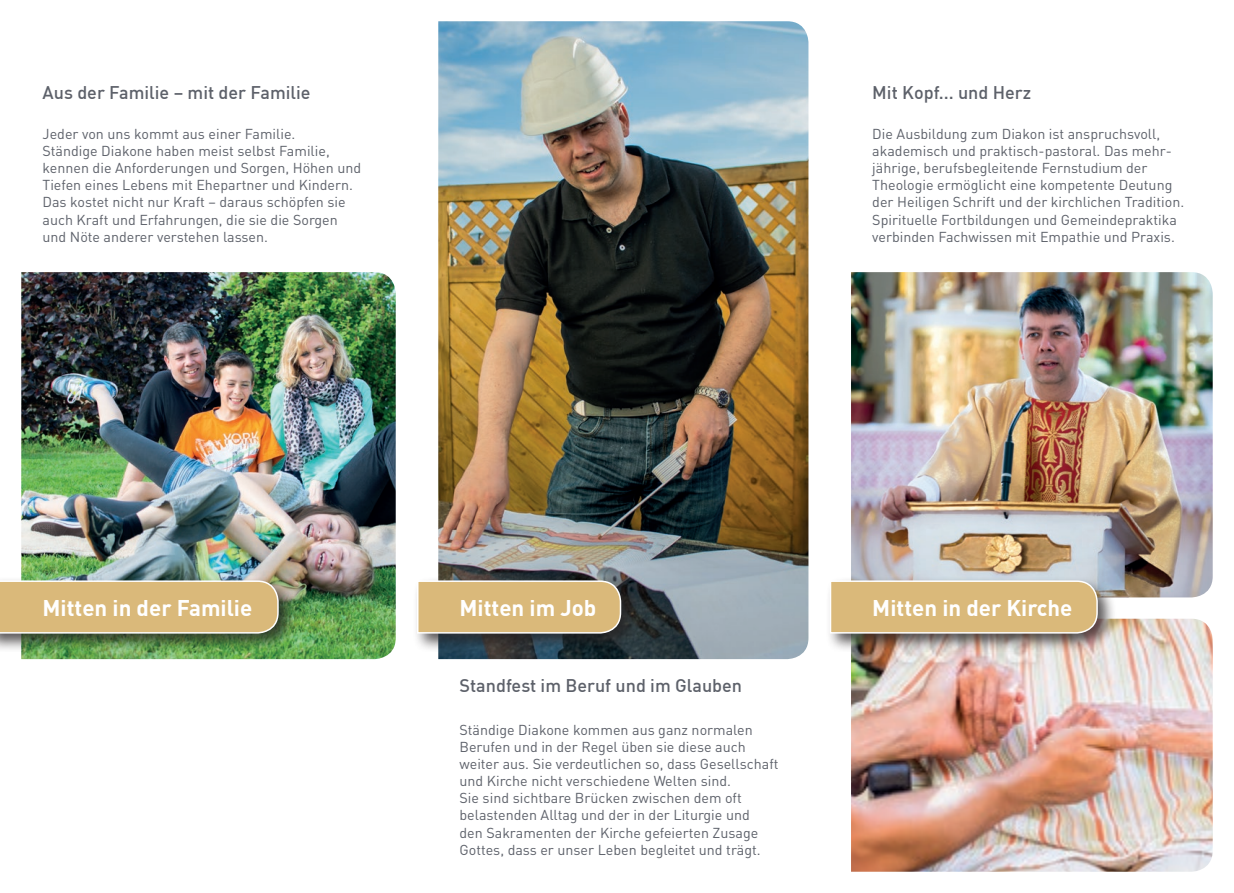
<style>
.page{position:relative;width:1234px;height:893px;background:#fff}
.page>*{position:absolute;margin:0;border:0;box-sizing:border-box;transform-origin:0 0}
.t1{font:700 22.35px "DIN Pro";color:#fff}
.t2{font:500 18px "DIN Pro";color:#5d616a}
.t3{font:14.25px/17.1px "DIN Pro";color:#5d616a}
</style>
<div class="page">
<img style="left:851px;top:619px;width:361px;height:253px">
<img style="left:438px;top:21px;width:370px;height:638px">
<img style="left:851px;top:272px;width:361px;height:325px">
<div style="left:413px;top:576px;width:227px;height:77px;background:#231f20;opacity:.75"></div>
<svg style="left:416px;top:580px;width:206px;height:54px"></svg>
<img style="left:21px;top:272px;width:374px;height:387px">
<div style="left:0;top:576px;width:297px;height:77px;background:#231f20;opacity:.75"></div>
<svg style="left:0;top:580px;width:279px;height:54px"></svg>
<div style="left:825px;top:576px;width:291px;height:77px;background:#231f20;opacity:.75"></div>
<svg style="left:828px;top:580px;width:270px;height:54px"></svg>
<p class="t2" style="left:43px;top:81px;width:269px">Aus der Familie – mit der Familie</p>
<p class="t3" style="left:43px;top:125px;width:320px">Jeder von uns kommt aus einer Familie.<br>Ständige Diakone haben meist selbst Familie, kennen die Anforderungen und Sorgen, Höhen und Tiefen eines Lebens mit Ehepartner und Kindern.<br>Das kostet nicht nur Kraft – daraus schöpfen sie auch Kraft und Erfahrungen, die sie die Sorgen und Nöte anderer verstehen lassen.</p>
<p class="t2" style="left:872px;top:81px;width:160px">Mit Kopf... und Herz</p>
<p class="t3" style="left:872px;top:125px;width:313px">Die Ausbildung zum Diakon ist anspruchsvoll, akademisch und praktisch-pastoral. Das mehr&shy;jährige, berufsbegleitende Fernstudium der Theologie ermöglicht eine kompetente Deutung der Heiligen Schrift und der kirchlichen Tradition.<br>Spirituelle Fortbildungen und Gemeindepraktika verbinden Fachwissen mit Empathie und Praxis.</p>
<h1 class="t1" style="left:43px;top:593px;width:211px">Mitten in der Familie</h1>
<h1 class="t1" style="left:872px;top:593px;width:202px">Mitten in der Kirche</h1>
<h1 class="t1" style="left:459px;top:593px;width:138px">Mitten im Job</h1>
<p class="t2" style="left:459px;top:674px;width:284px">Standfest im Beruf und im Glauben</p>
<p class="t3" style="left:459px;top:721px;width:320px">Ständige Diakone kommen aus ganz normalen Berufen und in der Regel üben sie diese auch weiter aus. Sie verdeutlichen so, dass Gesellschaft und Kirche nicht verschiedene Welten sind.<br>Sie sind sichtbare Brücken zwischen dem oft belastenden Alltag und der in der Liturgie und<br>den Sakramenten der Kirche gefeierten Zusage Gottes, dass er unser Leben begleitet und trägt.</p>
</div>
